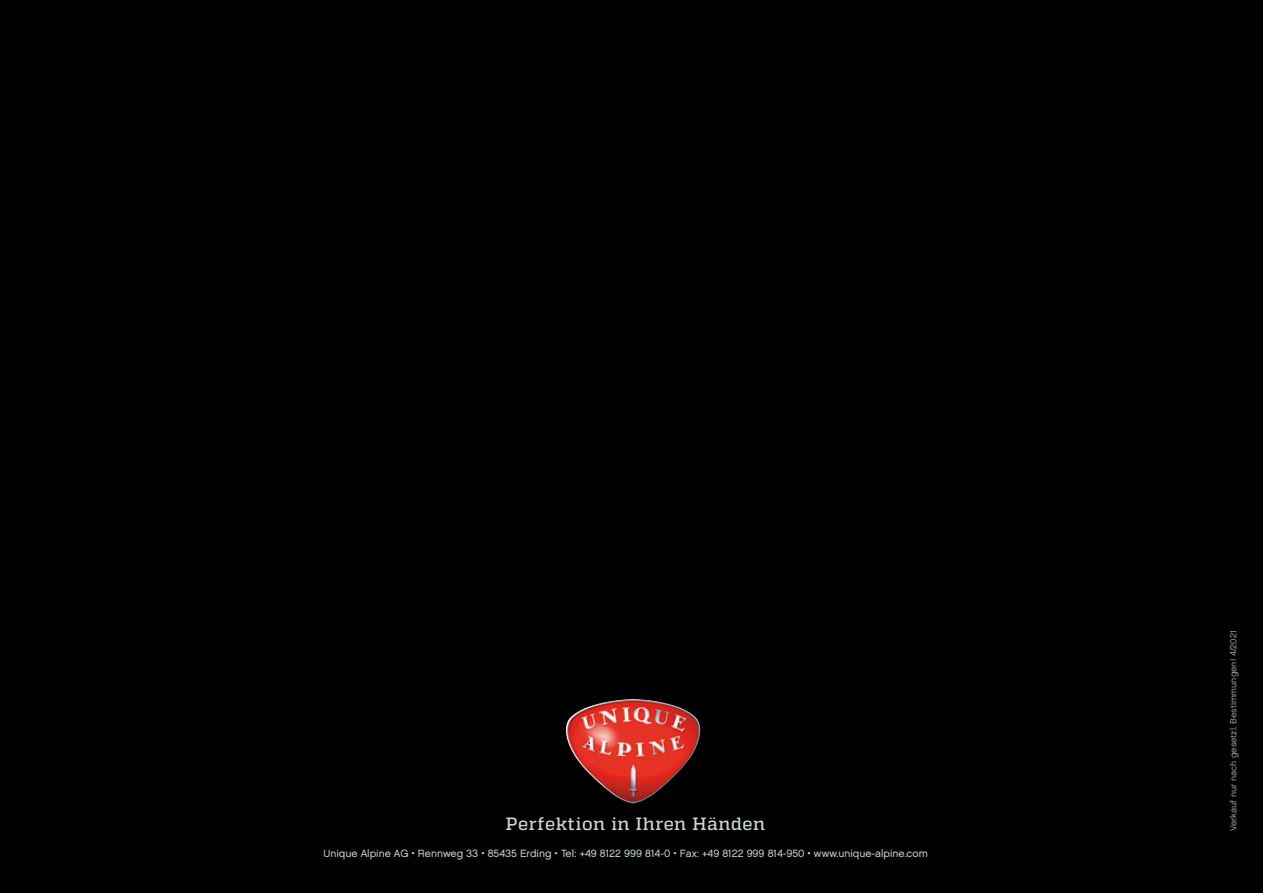
<style>
.page{position:relative;width:1263px;height:893px;background:#000}
.page>*{position:absolute;margin:0;border:0;box-sizing:border-box;transform-origin:0 0}
.t1{font:500 17.85px "Quadon";letter-spacing:.03em;color:#c9d7d8}
.t2{font:10.5px "Chalet London Nineteen Sixty";color:#c9d7d8}
.t3{font:9px "Chalet London Nineteen Sixty";color:#9a9aa0}
</style>
<div class="page">
<img style="left:597px;top:699px;width:35px;height:5px">
<h1 class="t1" style="left:506px;top:813px;width:261px">Perfektion in Ihren Händen</h1>
<p class="t2" style="left:323px;top:847px;width:606px">Unique Alpine AG • Rennweg 33 • 85435 Erding • Tel: +49 8122 999 814-0 • Fax: +49 8122 999 814-950 • www.unique-alpine.com</p>
<p class="t3" style="left:1228px;top:831px;width:202px;rotate:-90deg">Verkauf nur nach gesetzl. Bestimmungen! 4/2021</p>
</div>
